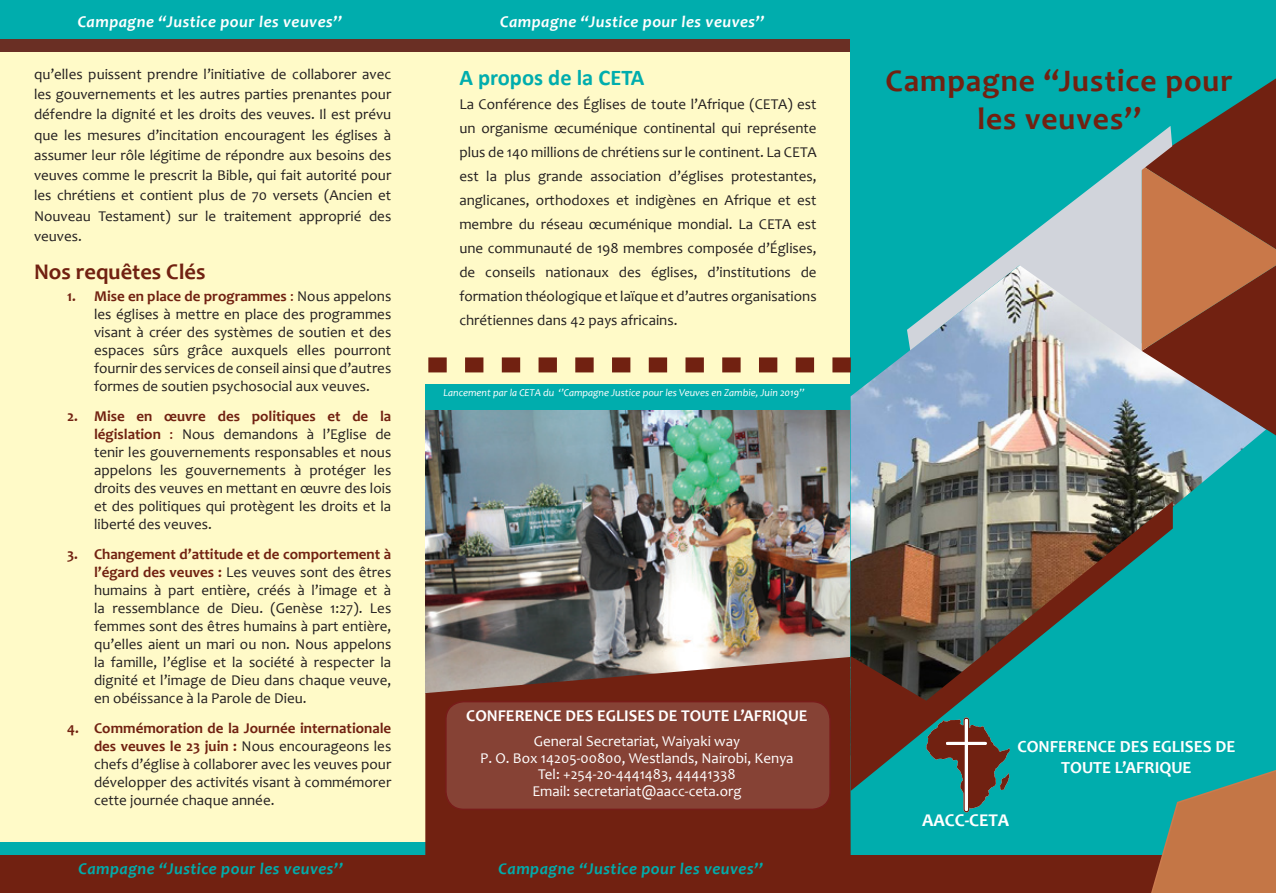
<style>
.page{position:relative;width:1276px;height:893px;background:#fff}
.page>*{position:absolute;margin:0;border:0;box-sizing:border-box;transform-origin:0 0}
.t1{font:700 31.5px/37.8px "Candara";letter-spacing:.03em;color:#712111;text-align:center}
.t2{font:700 22.5px "Candara";color:#712111}
.List_Paragraph{font:700 22.5px "Calibri";color:#00adad}
.t3{font:700 18px "Candara";color:#fff}
.t4{font:700 16.95px/20.4px "Candara";color:#fff;text-align:center}
.t5{font:italic 700 16.5px "Candara";letter-spacing:.03em;color:#fff}
.t6{font:italic 700 16.5px "Candara";letter-spacing:.03em;color:#00adad}
.t7{font:700 16.5px "Candara";color:#fff}
.t8{font:15px/18px "Candara";color:#231f20;text-align:justify}
.t9{font:15px "Candara";color:#fff}
.t10{font:italic 10.5px "Candara";color:#fff}
.s1{font-weight:700;color:#712111}
.s2{color:#712111}
</style>
<div class="page">
<div style="left:0;top:52px;width:850px;height:796px;background:#fffac8"></div>
<div style="left:425px;top:384px;width:440px;height:284px;background:#00adad"></div>
<img style="left:425px;top:410px;width:425px;height:247px">
<div style="left:0;top:0;width:861px;height:51px;background:#6a2f24"></div>
<div style="left:0;top:0;width:855px;height:38px;background:#00adad"></div>
<div style="left:850px;top:0;width:426px;height:893px;background:#00adad"></div>
<img style="left:850px;top:350px;width:410px;height:179px">
<svg style="left:850px;top:501px;width:322px;height:290px"></svg>
<div style="left:0;top:842px;width:1276px;height:51px;background:#00adad"></div>
<div style="left:0;top:856px;width:1276px;height:37px;background:#712111"></div>
<svg style="left:1146px;top:765px;width:130px;height:128px"></svg>
<svg style="left:1015px;top:78px;width:261px;height:357px"></svg>
<svg style="left:907px;top:126px;width:265px;height:224px"></svg>
<svg style="left:926px;top:717px;width:84px;height:95px"></svg>
<svg style="left:425px;top:657px;width:425px;height:199px;background:#7b382a"></svg>
<div style="left:446px;top:702px;width:384px;height:107px;background:#864235;border-radius:18px"></div>
<div style="left:445px;top:701px;width:386px;height:109px;border:2px solid #a10147;border-radius:18px"></div>
<svg style="left:428px;top:357px;width:423px;height:15px"></svg>
<p class="t5" style="left:78px;top:11px;width:266px">Campagne “Justice pour les veuves’’</p>
<p class="t8" style="left:34px;top:64px;width:359px;line-height:20.2px">qu’elles puissent prendre l’initiative de collaborer avec les gouvernements et les autres parties prenantes pour défendre la dignité et les droits des veuves. Il est prévu que les mesures d’incitation encouragent les églises à assumer leur rôle légitime de répondre aux besoins des veuves comme le prescrit la Bible, qui fait autorité pour les chrétiens et contient plus de 70 versets (Ancien et Nouveau Testament) sur le traitement approprié des veuves.</p>
<p class="t2" style="left:34px;top:258px;width:173px">Nos requêtes Clés</p>
<p class="t8" style="left:94px;top:287px;width:299px;text-indent:-27px"><span class="s1">1. Mise en place de programmes</span> <span class="s2">:</span> Nous appelons les églises à mettre en place des programmes visant à créer des systèmes de soutien et des espaces sûrs grâce auxquels elles pourront fournir des services de conseil ainsi que d’autres formes de soutien psychosocial aux veuves.</p>
<p class="t8" style="left:94px;top:407px;width:299px;text-indent:-27px"><span class="s1">2. Mise en œuvre des politiques et de la législation</span> <span class="s2">:</span> Nous demandons à l’Eglise de tenir les gouvernements responsables et nous appelons les gouvernements à protéger les droits des veuves en mettant en œuvre des lois et des politiques qui protègent les droits et la liberté des veuves.</p>
<p class="t8" style="left:94px;top:545px;width:299px;text-indent:-27px"><span class="s1">3. Changement d’attitude et de comportement à l’égard des veuves :</span> Les veuves sont des êtres humains à part entière, créés à l’image et à la ressemblance de Dieu. (Genèse 1:27). Les femmes sont des êtres humains à part entière, qu’elles aient un mari ou non. Nous appelons la famille, l’église et la société à respecter la dignité et l’image de Dieu dans chaque veuve, en obéissance à la Parole de Dieu.</p>
<p class="t8" style="left:94px;top:719px;width:299px;text-indent:-27px"><span class="s1">4. Commémoration de la Journée internationale des veuves le 23 juin :</span> Nous encourageons les chefs d’église à collaborer avec les veuves pour développer des activités visant à commémorer cette journée chaque année.</p>
<p class="t5" style="left:500px;top:11px;width:266px">Campagne “Justice pour les veuves’’</p>
<p class="List_Paragraph" style="left:459px;top:63px;width:186px">A propos de la CETA</p>
<p class="t8" style="left:459px;top:92px;width:359px;line-height:24px">La Conférence des Églises de toute l’Afrique (CETA) est un organisme œcuménique continental qui représente plus de 140 millions de chrétiens sur le continent. La CETA est la plus grande association d’églises protestantes, anglicanes, orthodoxes et indigènes en Afrique et est membre du réseau œcuménique mondial. La CETA est une communauté de 198 membres composée d’Églises, de conseils nationaux des églises, d’institutions de formation théologique et laïque et d’autres organisations chrétiennes dans 42 pays africains.</p>
<p class="t10" style="left:443px;top:386px;width:363px">Lancement par la CETA du ‘’Campagne Justice pour les Veuves en Zambie, Juin 2019’’</p>
<p class="t7" style="left:466px;top:706px;width:343px">CONFERENCE DES EGLISES DE TOUTE L’AFRIQUE</p>
<p class="t9" style="left:534px;top:732px;width:208px">General Secretariat, Waiyaki way</p>
<p class="t9" style="left:480px;top:749px;width:315px">P. O. Box 14205-00800, Westlands, Nairobi, Kenya</p>
<p class="t9" style="left:538px;top:765px;width:199px">Tel: +254-20-4441483, 44441338</p>
<p class="t9" style="left:532px;top:782px;width:211px">Email: secretariat@aacc-ceta.org</p>
<p class="t6" style="left:78px;top:859px;width:266px">Campagne “Justice pour les veuves’’</p>
<p class="t6" style="left:498px;top:859px;width:266px">Campagne “Justice pour les veuves’’</p>
<p class="t1" style="left:885px;top:61px;width:349px">Campagne “Justice pour les veuves’’</p>
<p class="t4" style="left:1017px;top:736px;width:219px">CONFERENCE DES EGLISES DE<br>TOUTE L’AFRIQUE</p>
<p class="t3" style="left:922px;top:808px;width:88px">AACC-CETA</p>
</div>
